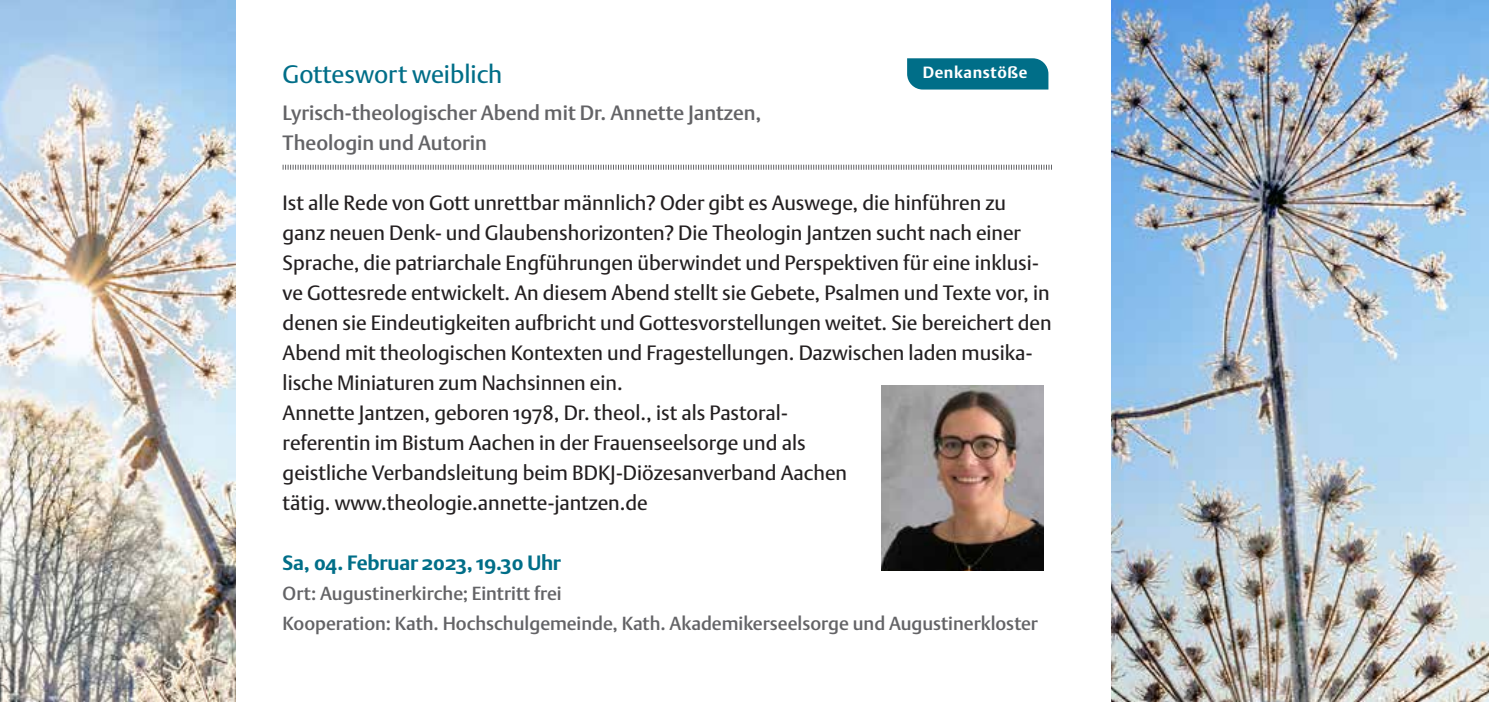
<style>
.page{position:relative;width:1489px;height:702px;background:#fff}
.page>*{position:absolute;margin:0;border:0;box-sizing:border-box;transform-origin:0 0}
.t1{font:25px "DTL Argo ST";color:#006e88}
.t2{font:20.5px/30px "DTL Argo ST";color:#231f20}
.t3{font:500 20.5px/30px "DTL Argo ST";color:#636366}
.t4{font:700 20.5px "DTL Argo ST";letter-spacing:-.01em;color:#006e88}
.t5{font:500 18.75px/30px "DTL Argo ST";color:#636366}
.t6{font:700 16px "DTL Argo T";letter-spacing:.04em;color:#fff}
</style>
<div class="page">
<img style="left:0;top:0;width:236px;height:702px">
<img style="left:1111px;top:0;width:377px;height:702px">
<svg style="left:282px;top:164px;width:770px;height:6px"></svg>
<div style="left:907px;top:58px;width:141px;height:31px;background:#006e88"></div>
<img style="left:881px;top:385px;width:162px;height:185px">
<p class="t1" style="left:282px;top:59px;width:221px">Gotteswort weiblich</p>
<p class="t3" style="left:282px;top:98px;width:480px">Lyrisch-theologischer Abend mit Dr. Annette Jantzen,<br>Theologin und Autorin</p>
<p class="t2" style="left:282px;top:188px;width:770px">Ist alle Rede von Gott unrettbar männlich? Oder gibt es Auswege, die hinführen zu ganz neuen Denk- und Glaubenshorizonten? Die Theologin Jantzen sucht nach einer Sprache, die patriarchale Engführungen überwindet und Perspektiven für eine inklusi&shy;ve Gottesrede entwickelt. An diesem Abend stellt sie Gebete, Psalmen und Texte vor, in denen sie Eindeutigkeiten aufbricht und Gottesvorstellungen weitet. Sie bereichert den Abend mit theologischen Kontexten und Fragestellungen. Dazwischen laden musika&shy;lische Miniaturen zum Nachsinnen ein.<br>Annette Jantzen, geboren 1978, Dr. theol., ist als Pastoral-<br>referentin im Bistum Aachen in der Frauenseelsorge und als<br>geistliche Verbandsleitung beim BDKJ-Diözesanverband Aachen<br>tätig. www.theologie.annette-jantzen.de</p>
<p class="t4" style="left:282px;top:551px;width:280px">Sa, 04. Februar 2023, 19.30 Uhr</p>
<p class="t5" style="left:282px;top:578px;width:757px">Ort: Augustinerkirche; Eintritt frei<br>Kooperation: Kath. Hochschulgemeinde, Kath. Akademikerseelsorge und Augustinerkloster</p>
<p class="t6" style="left:922px;top:63px;width:106px">Denkanstöße</p>
</div>
